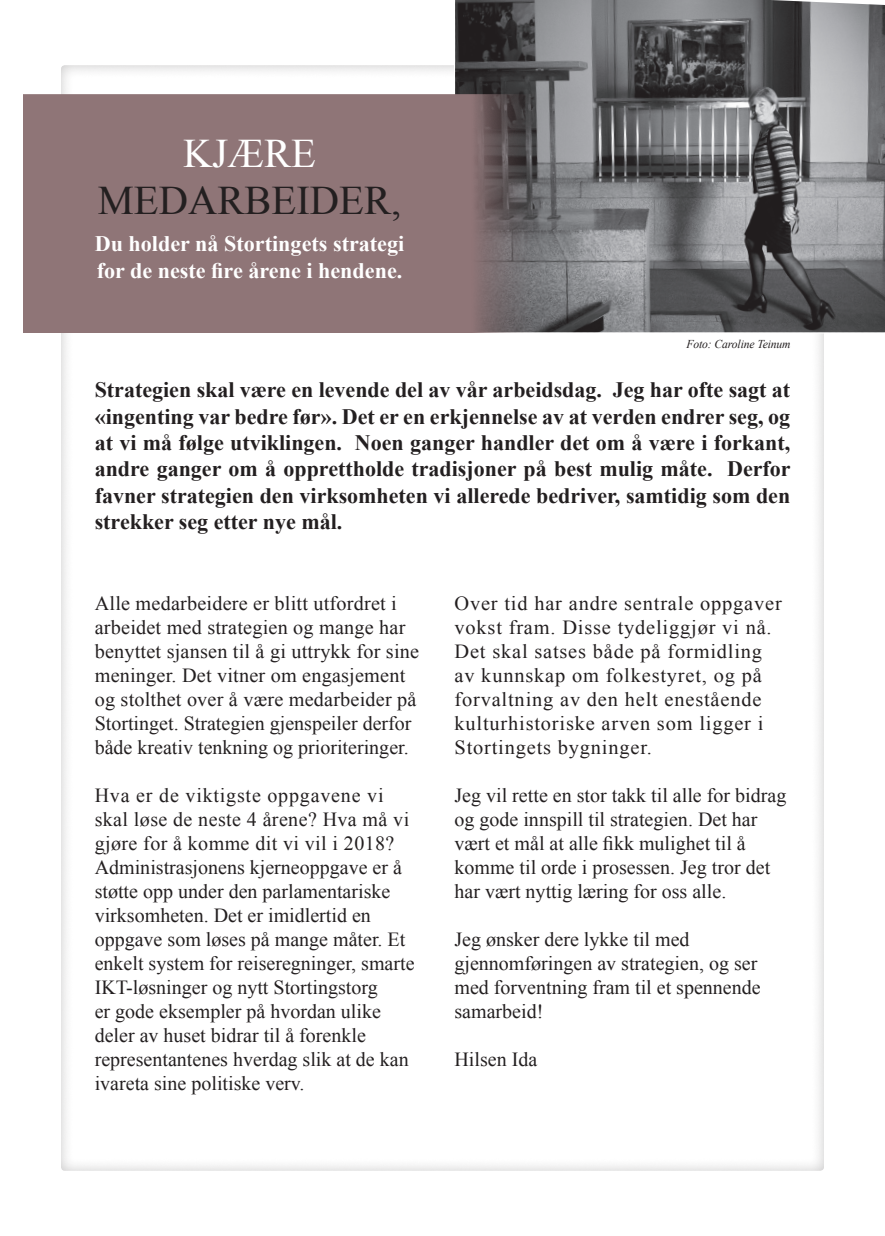
<style>
.page{position:relative;width:885px;height:1236px;background:#fff}
.page>*{position:absolute;margin:0;border:0;box-sizing:border-box;transform-origin:0 0}
.Brødtekst{font:40.6px "Times New Roman";color:#231f20}
.Brødtekst-2{font:40.6px "Times New Roman";color:#fff}
.Brødtekst-3{font:700 22.2px/26.6px "Times New Roman";color:#fff}
.Brødtekst-4{font:700 22px/26.4px "Times New Roman";color:#231f20;text-align:justify}
.Brødtekst-5{font:20px/24px "Times New Roman";color:#231f20}
.Brødtekst-6{font:20px/24px "Times New Roman";letter-spacing:.04em;color:#231f20}
.Brødtekst-7{font:italic 12px "Times New Roman";letter-spacing:-.01em;color:#231f20}
</style>
<div class="page">
<svg style="left:455px;top:0;width:429px;height:333px;background:#717274"></svg>
<div style="left:23px;top:89px;width:523px;height:246px;background:#231f20;opacity:.4"></div>
<p class="Brødtekst-2" style="left:183px;top:126px;width:135px">KJÆRE</p>
<p class="Brødtekst" style="left:98px;top:173px;width:305px">MEDARBEIDER,</p>
<p class="Brødtekst-3" style="left:95px;top:230px;width:311px">Du holder nå Stortingets strategi for de neste fire årene i hendene.</p>
<p class="Brødtekst-7" style="left:686px;top:336px;width:106px">Foto: Caroline Teinum</p>
<p class="Brødtekst-4" style="left:95px;top:376px;width:697px">Strategien skal være en levende del av vår arbeidsdag. Jeg har ofte sagt at «ingenting var bedre før». Det er en erkjennelse av at verden endrer seg, og at vi må følge utviklingen. Noen ganger handler det om å være i forkant, andre ganger om å opprettholde tradisjoner på best mulig måte. Derfor favner strategien den virksomheten vi allerede bedriver, samtidig som den strekker seg etter nye mål.</p>
<p class="Brødtekst-5" style="left:95px;top:591px;width:326px">Alle medarbeidere er blitt utfordret i arbeidet med strategien og mange har benyttet sjansen til å gi uttrykk for sine meninger. Det vitner om engasjement og stolthet over å være medarbeider på Stortinget. Strategien gjenspeiler derfor både kreativ tenkning og prioriteringer.</p>
<p class="Brødtekst-5" style="left:95px;top:783px;width:321px">Hva er de viktigste oppgavene vi skal løse de neste 4 årene? Hva må vi gjøre for å komme dit vi vil i 2018?<br>Administrasjonens kjerneoppgave er å støtte opp under den parlamentariske virksomheten. Det er imidlertid en oppgave som løses på mange måter. Et enkelt system for reiseregninger, smarte IKT-løsninger og nytt Stortingstorg<br>er gode eksempler på hvordan ulike deler av huset bidrar til å forenkle representantenes hverdag slik at de kan ivareta sine politiske verv.</p>
<p class="Brødtekst-6" style="left:454px;top:591px;width:329px">Over tid har andre sentrale oppgaver vokst fram. Disse tydeliggjør vi nå.<br>Det skal satses både på formidling av kunnskap om folkestyret, og på forvaltning av den helt enestående kulturhistoriske arven som ligger i Stortingets bygninger.</p>
<p class="Brødtekst-5" style="left:454px;top:783px;width:333px">Jeg vil rette en stor takk til alle for bidrag og gode innspill til strategien. Det har vært et mål at alle fikk mulighet til å komme til orde i prosessen. Jeg tror det har vært nyttig læring for oss alle.</p>
<p class="Brødtekst-5" style="left:454px;top:927px;width:308px">Jeg ønsker dere lykke til med gjennomføringen av strategien, og ser med forventning fram til et spennende samarbeid!</p>
<p class="Brødtekst-5" style="left:454px;top:1047px;width:84px">Hilsen Ida</p>
</div>
